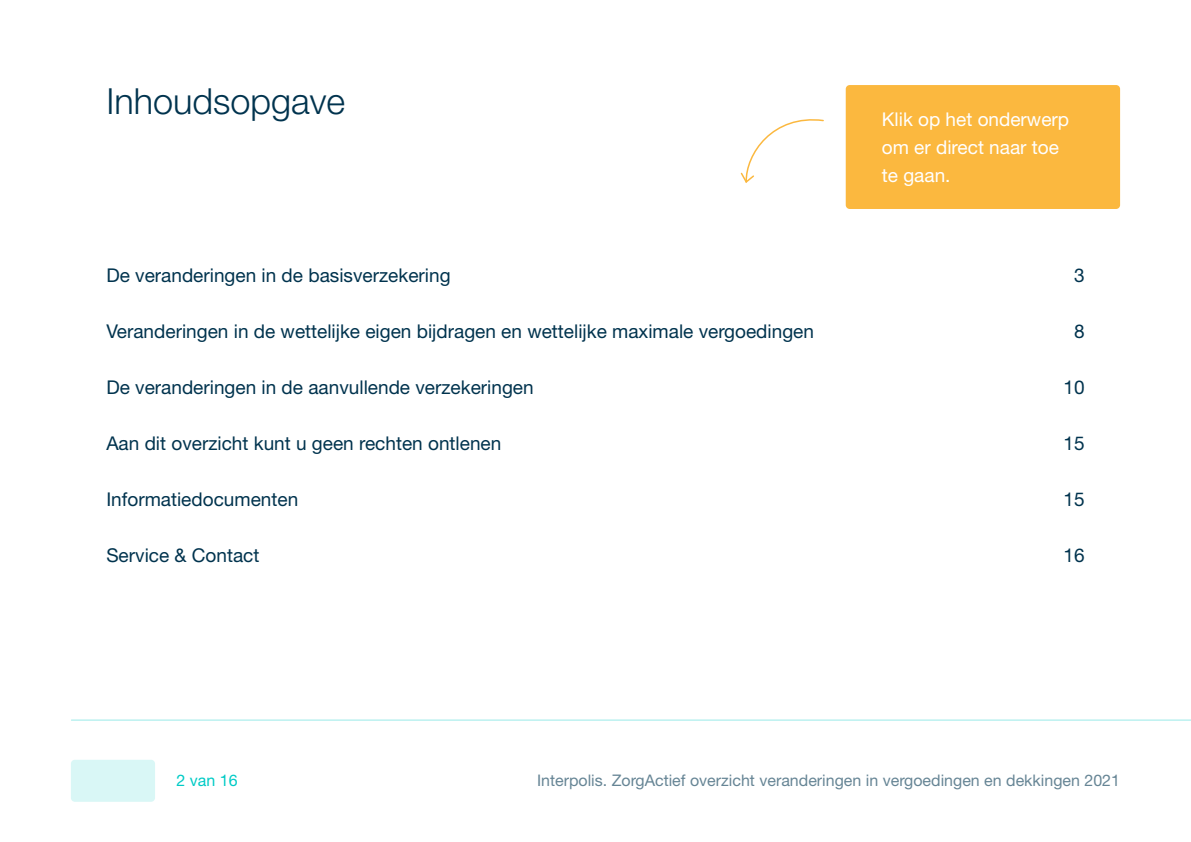
<style>
.page{position:relative;width:1191px;height:842px;background:#fff}
.page>*{position:absolute;margin:0;border:0;box-sizing:border-box;transform-origin:0 0}
.t1{font:300 36px "Helvetica Neue LT Std";color:#00334e}
.t2{font:19px "Helvetica Neue LT Std";color:#00334e}
.t3{font:19px/28px "Helvetica Neue LT Std";color:#fff}
.t4{font:16px "Helvetica Neue LT Std";color:#668595}
.t5{font:16px "Helvetica Neue LT Std";color:#00cbc6}
</style>
<div class="page">
<hr style="left:71px;top:720px;width:1120px;height:1px;background:#99eae8">
<div style="left:71px;top:760px;width:84px;height:42px;background:#d9f7f6;border-radius:4px"></div>
<div style="left:845px;top:85px;width:275px;height:124px;background:#fbb83f;border-radius:4px"></div>
<svg style="left:740px;top:119px;width:84px;height:64px"></svg>
<h1 class="t1" style="left:106px;top:79px;width:240px">Inhoudsopgave</h1>
<p class="t3" style="left:882px;top:105px;width:189px">Klik op het onderwerp om er direct naar toe te gaan.</p>
<p class="t2" style="left:106px;top:264px;width:346px">De veranderingen in de basisverzekering</p>
<p class="t2" style="left:1074px;top:264px;width:12px">3</p>
<p class="t2" style="left:106px;top:320px;width:709px">Veranderingen in de wettelijke eigen bijdragen en wettelijke maximale vergoedingen</p>
<p class="t2" style="left:1074px;top:320px;width:12px">8</p>
<p class="t2" style="left:106px;top:376px;width:429px">De veranderingen in de aanvullende verzekeringen</p>
<p class="t2" style="left:1063px;top:376px;width:23px">10</p>
<p class="t2" style="left:106px;top:432px;width:396px">Aan dit overzicht kunt u geen rechten ontlenen</p>
<p class="t2" style="left:1063px;top:432px;width:23px">15</p>
<p class="t2" style="left:106px;top:488px;width:193px">Informatiedocumenten</p>
<p class="t2" style="left:1063px;top:488px;width:23px">15</p>
<p class="t2" style="left:106px;top:544px;width:155px">Service &amp; Contact</p>
<p class="t2" style="left:1063px;top:544px;width:23px">16</p>
<p class="t5" style="left:177px;top:771px;width:63px">2 van 16</p>
<p class="t4" style="left:537px;top:771px;width:584px">Interpolis. ZorgActief overzicht veranderingen in vergoedingen en dekkingen 2021</p>
</div>
